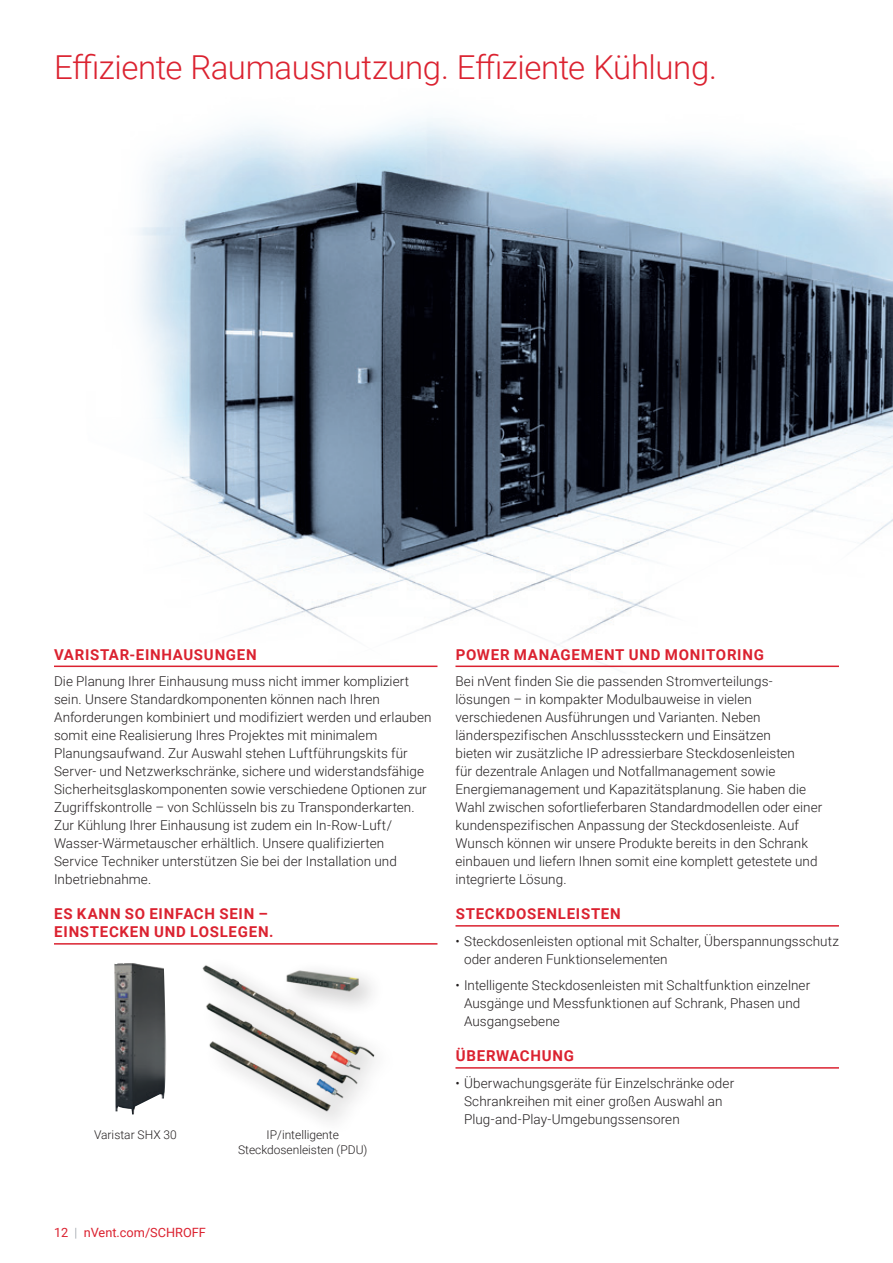
<style>
.page{position:relative;width:893px;height:1263px;background:#fff}
.page>*{position:absolute;margin:0;border:0;box-sizing:border-box;transform-origin:0 0}
.t1{font:300 33px "Roboto";letter-spacing:-.015em;color:#db2230}
.t2{font:700 15px/18px "Roboto";letter-spacing:.05em;color:#db2230}
.t3{font:300 13.5px/18px "Roboto";letter-spacing:.005em;color:#231f20}
.t4{font:12.75px "Roboto";color:#db2230}
.t5{font:300 12px/15px "Roboto";color:#231f20;text-align:center}
.s1{font-weight:300;color:#8f959e}
</style>
<div class="page">
<img style="left:61px;top:118px;width:832px;height:550px">
<hr style="left:54px;top:665px;width:383px;height:2px;background:#db2230">
<hr style="left:54px;top:943px;width:383px;height:1px;background:#db2230">
<img style="left:202px;top:965px;width:173px;height:153px">
<img style="left:114px;top:963px;width:52px;height:151px">
<hr style="left:455px;top:665px;width:384px;height:2px;background:#db2230">
<hr style="left:455px;top:925px;width:384px;height:1px;background:#db2230">
<hr style="left:455px;top:1067px;width:384px;height:2px;background:#db2230">
<h1 class="t1" style="left:54px;top:44px;width:665px">Effiziente Raumausnutzung. Effiziente Kühlung.</h1>
<p class="t2" style="left:54px;top:645px;width:204px">VARISTAR-EINHAUSUNGEN</p>
<p class="t3" style="left:54px;top:672px;width:379px">Die Planung Ihrer Einhausung muss nicht immer kompliziert sein. Unsere Standardkomponenten können nach Ihren Anforderungen kombiniert und modifiziert werden und erlauben somit eine Realisierung Ihres Projektes mit minimalem Planungsaufwand. Zur Auswahl stehen Luftführungskits für Server- und Netzwerkschränke, sichere und widerstandsfähige Sicherheitsglaskomponenten sowie verschiedene Optionen zur Zugriffskontrolle – von Schlüsseln bis zu Transponderkarten.<br>Zur Kühlung Ihrer Einhausung ist zudem ein In-Row-Luft/ Wasser-Wärmetauscher erhältlich. Unsere qualifizierten Service Techniker unterstützen Sie bei der Installation und Inbetriebnahme.</p>
<p class="t2" style="left:54px;top:904px;width:221px">ES KANN SO EINFACH SEIN –<br>EINSTECKEN UND LOSLEGEN.</p>
<p class="t5" style="left:94px;top:1127px;width:84px">Varistar SHX 30</p>
<p class="t5" style="left:238px;top:1127px;width:131px">IP/intelligente<br>Steckdosenleisten (PDU)</p>
<p class="t2" style="left:456px;top:645px;width:310px">POWER MANAGEMENT UND MONITORING</p>
<p class="t3" style="left:455px;top:672px;width:368px">Bei nVent finden Sie die passenden Stromverteilungs&shy;lösungen – in kompakter Modulbauweise in vielen verschiedenen Ausführungen und Varianten. Neben länderspezifischen Anschlusssteckern und Einsätzen<br>bieten wir zusätzliche IP adressierbare Steckdosenleisten<br>für dezentrale Anlagen und Notfallmanagement sowie Energiemanagement und Kapazitätsplanung. Sie haben die Wahl zwischen sofortlieferbaren Standardmodellen oder einer kundenspezifischen Anpassung der Steckdosenleiste. Auf Wunsch können wir unsere Produkte bereits in den Schrank einbauen und liefern Ihnen somit eine komplett getestete und integrierte Lösung.</p>
<p class="t2" style="left:456px;top:904px;width:167px">STECKDOSENLEISTEN</p>
<p class="t3" style="left:464px;top:931px;width:376px;text-indent:-9px">• Steckdosenleisten optional mit Schalter, Überspannungsschutz oder anderen Funktionselementen</p>
<p class="t3" style="left:464px;top:976px;width:348px;text-indent:-9px">• Intelligente Steckdosenleisten mit Schaltfunktion einzelner<br>Ausgänge und Messfunktionen auf Schrank, Phasen und<br>Ausgangsebene</p>
<p class="t2" style="left:456px;top:1046px;width:120px">ÜBERWACHUNG</p>
<p class="t3" style="left:464px;top:1073px;width:272px;text-indent:-9px">• Überwachungsgeräte für Einzelschränke oder<br>Schrankreihen mit einer großen Auswahl an<br>Plug-and-Play-Umgebungssensoren</p>
<p class="t4" style="left:54px;top:1223px;width:153px">12 <span class="s1">|</span> nVent.com/SCHROFF</p>
</div>
